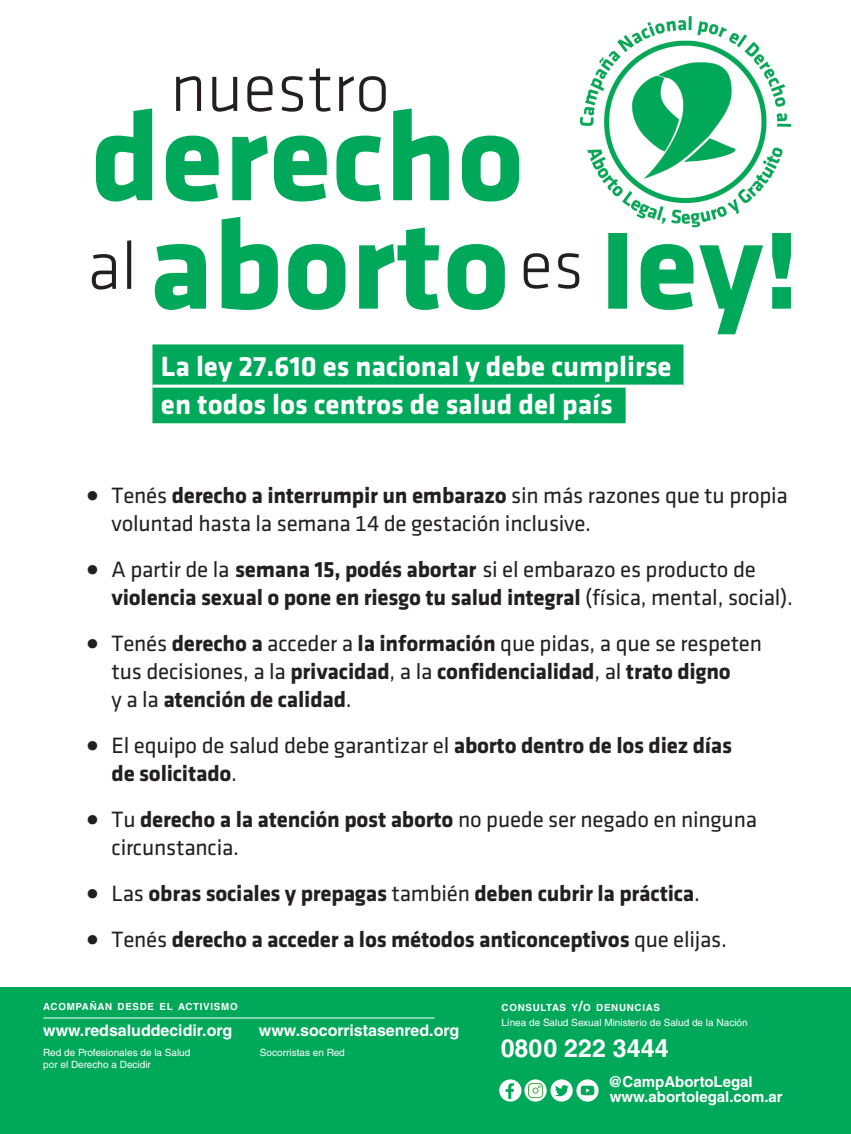
<style>
.page{position:relative;width:851px;height:1134px;background:#fff}
.page>*{position:absolute;margin:0;border:0;box-sizing:border-box;transform-origin:0 0}
.t1{font:700 130px/108.4px "Klavika";color:#00a95a}
.t2{font:70px "Klavika Light OSF";color:#231f20}
.t3{font:700 29px/38px "Klavika";color:#fff}
.t4{font:700 25px "Helvetica LT Std";color:#fff}
.t5{font:700 23px/28px "Klavika";letter-spacing:-.01em;color:#231f20}
.t6{font:23px/28px "Klavika Regular TF";letter-spacing:-.01em;color:#231f20}
.t7{font:700 16px "Helvetica LT Std";color:#fff}
.t8{font:700 15px "Helvetica LT Std";color:#fff}
.t9{font:10px "Helvetica LT Std";color:#fff}
.t10{font:700 9.8px "Helvetica LT Std";letter-spacing:.07em;color:#fff}
.s1{font-family:"Klavika";font-weight:700;font-size:35px}
.s2{font-family:"Klavika";font-weight:700}
.s3{font-family:"Klavika Regular TF";font-weight:400}
.s4{font-size:35px}
.s5{font-size:14px}
</style>
<div class="page">
<svg style="left:152px;top:344px;width:531px;height:79px;background:#0fae64"></svg>
<hr style="left:152px;top:385px;width:531px;height:3px;background:#fff">
<img style="left:579px;top:16px;width:213px;height:212px">
<div style="left:0;top:988px;width:850px;height:146px;background:#00a95a"></div>
<hr style="left:43px;top:1018px;width:391px;height:1px;background:#fff">
<div style="left:499px;top:1079px;width:22px;height:22px;background:#fff;border-radius:11px"></div>
<svg style="left:505px;top:1083px;width:9px;height:16px"></svg>
<svg style="left:576px;top:1079px;width:22px;height:22px"></svg>
<svg style="left:580px;top:1086px;width:14px;height:9px"></svg>
<svg style="left:550px;top:1079px;width:22px;height:22px"></svg>
<svg style="left:554px;top:1084px;width:14px;height:14px"></svg>
<svg style="left:524px;top:1079px;width:22px;height:22px"></svg>
<svg style="left:527px;top:1082px;width:16px;height:16px"></svg>
<h2 class="t2" style="left:170px;top:51px;width:221px">nuestro</h2>
<h1 class="t1" style="left:148px;top:103px;width:653px;text-indent:-57px">derecho aborto ley!</h1>
<p class="t3" style="left:161px;top:347px;width:512px">La ley 27.610 es nacional y debe cumplirse en todos los centros de salud del país</p>
<h2 class="t2" style="left:87px;top:229px;width:51px">al</h2>
<h2 class="t2" style="left:519px;top:228px;width:65px">es</h2>
<p class="t6" style="left:111px;top:482px;width:677px;text-indent:-25px"><span class="s1">•</span> Tenés <span class="s2">derecho a interrumpir un embarazo</span> sin más razones que tu propia voluntad hasta la semana 14 de gestación inclusive.</p>
<p class="t6" style="left:86px;top:556px;width:671px"><span class="s1">•</span> A partir de la <span class="s2">semana 15, podés abortar</span> si el embarazo es producto de</p>
<p class="t5" style="left:111px;top:583px;width:683px">violencia sexual o pone en riesgo tu salud integral <span class="s3">(física, mental, social).</span></p>
<p class="t6" style="left:86px;top:630px;width:677px"><span class="s1">•</span> Tenés <span class="s2">derecho a</span> acceder a <span class="s2">la información</span> que pidas, a que se respeten</p>
<p class="t5" style="left:111px;top:657px;width:620px"><span class="s3">tus decisiones, a la</span> privacidad<span class="s3">, a la</span> confidencialidad<span class="s3">, al</span> trato digno <span class="s3">y a la</span> atención de calidad<span class="s3">.</span></p>
<p class="t6" style="left:86px;top:732px;width:647px"><span class="s1">•</span> El equipo de salud debe garantizar el <span class="s2">aborto dentro de los diez días</span></p>
<p class="t5" style="left:111px;top:759px;width:127px">de solicitado<span class="s3">.</span></p>
<p class="t5" style="left:86px;top:805px;width:672px"><span class="s4">•</span> <span class="s3">Tu</span> derecho a la atención post aborto <span class="s3">no puede ser negado en ninguna</span></p>
<p class="t6" style="left:111px;top:834px;width:129px">circunstancia.</p>
<p class="t5" style="left:86px;top:879px;width:615px"><span class="s4">•</span> <span class="s3">Las</span> obras sociales y prepagas <span class="s3">también</span> deben cubrir la práctica<span class="s3">.</span></p>
<p class="t5" style="left:86px;top:925px;width:642px"><span class="s4">•</span> <span class="s3">Tenés</span> derecho a acceder a los métodos anticonceptivos <span class="s3">que elijas.</span></p>
<p class="t10" style="left:43px;top:1001px;width:196px">ACOMPAÑAN DESDE EL ACTIVISMO</p>
<p class="t7" style="left:43px;top:1021px;width:190px">www.redsaluddecidir.org</p>
<p class="t7" style="left:259px;top:1021px;width:202px">www.socorristasenred.org</p>
<p class="t9" style="left:43px;top:1047px;width:149px">Red de Profesionales de la Salud</p>
<p class="t9" style="left:260px;top:1047px;width:86px">Socorristas en Red</p>
<p class="t9" style="left:43px;top:1059px;width:109px">por el Derecho a Decidir</p>
<p class="t10" style="left:501px;top:1001px;width:160px">CONSULTAS Y<span class="s5">/</span>O DENUNCIAS</p>
<p class="t9" style="left:501px;top:1017px;width:248px">Línea de Salud Sexual Ministerio de Salud de la Nación</p>
<p class="t4" style="left:500px;top:1033px;width:169px">0800 222 3444</p>
<p class="t8" style="left:608px;top:1073px;width:146px">@CampAbortoLegal</p>
<p class="t8" style="left:609px;top:1088px;width:174px">www.abortolegal.com.ar</p>
</div>
